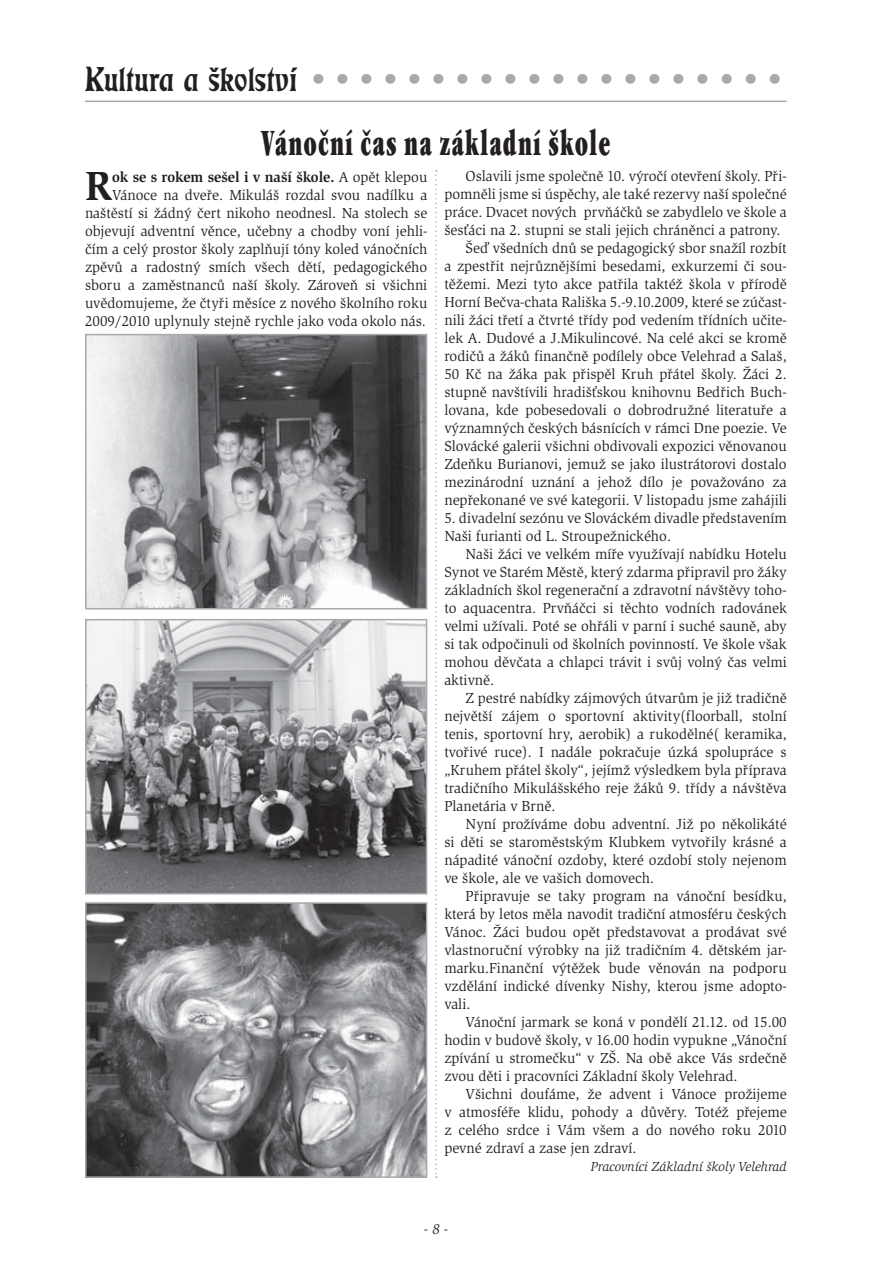
<style>
.page{position:relative;width:893px;height:1263px;background:#fff}
.page>*{position:absolute;margin:0;border:0;box-sizing:border-box;transform-origin:0 0}
.t1{font:700 42px "Slimbach Itc TCE";color:#231f20}
.t2{font:36px "Eckmann DCE";color:#a7a9ac}
.t3{font:36px "Garamond Itc TCE Ultr Cond";letter-spacing:.05em;color:#231f20;scale:.7 1}
.t4{font:15px/18px "Slimbach Itc TCE";color:#231f20;text-align:justify}
.t5{font:italic 15px "Slimbach Itc TCE";color:#231f20}
.t6{font:italic 13.5px "Slimbach Itc TCE";color:#231f20}
.s1{color:#231f20}
.s2{font-weight:700}
</style>
<div class="page">
<hr style="left:85px;top:101px;width:702px;height:1px;background:#a7a9ac">
<img style="left:88px;top:337px;width:336px;height:269px">
<div style="left:85px;top:334px;width:342px;height:275px;border:2px solid #a7a9ac"></div>
<img style="left:88px;top:622px;width:336px;height:270px">
<div style="left:85px;top:619px;width:342px;height:276px;border:2px solid #a7a9ac"></div>
<img style="left:88px;top:905px;width:336px;height:270px">
<div style="left:85px;top:902px;width:342px;height:276px;border:2px solid #a7a9ac"></div>
<svg style="left:435px;top:170px;width:2px;height:1008px"></svg>
<h2 class="t2" style="left:85px;top:65px;width:703px"><span class="s1">Kultura a školství</span> ••••••••••••••••••••</h2>
<h2 class="t3" style="left:261px;top:127px;width:500px">Vánoční čas na základní škole</h2>
<h1 class="t1" style="left:85px;top:165px;width:29px">R</h1>
<p class="t4" style="left:85px;top:168px;width:344px;text-align:right"><span class="s2">ok se s rokem sešel i v naší škole.</span> A opět klepou Vánoce na dveře. Mikuláš rozdal svou nadílku a naštěstí si žádný čert nikoho neodnesl. Na stolech se objevují adventní věnce, učebny a chodby voní jehli&shy;čím a celý prostor školy zaplňují tóny koled vánočních zpěvů a radostný smích všech dětí, pedagogického sboru a zaměstnanců naší školy. Zároveň si všichni uvědomujeme, že čtyři měsíce z nového školního roku 2009/2010 uplynuly stejně rychle jako voda okolo nás.</p>
<p class="t4" style="left:466px;top:168px;width:322px">Oslavili jsme společně 10. výročí otevření školy. Při-</p>
<p class="t4" style="left:444px;top:186px;width:344px">pomněli jsme si úspěchy, ale také rezervy naší společné</p>
<p class="t4" style="left:444px;top:204px;width:344px">práce. Dvacet nových prvňáčků se zabydlelo ve škole a</p>
<p class="t4" style="left:444px;top:222px;width:338px">šesťáci na 2. stupni se stali jejich chráněnci a patrony.</p>
<p class="t4" style="left:466px;top:240px;width:323px">Šeď všedních dnů se pedagogický sbor snažíl rozbít</p>
<p class="t4" style="left:444px;top:258px;width:344px">a zpestřit nejrůznějšími besedami, exkurzemi či sou-</p>
<p class="t4" style="left:444px;top:276px;width:344px">těžemi. Mezi tyto akce patřila taktéž škola v přírodě</p>
<p class="t4" style="left:444px;top:294px;width:344px">Horní Bečva-chata Rališka 5.-9.10.2009, které se zúčast-</p>
<p class="t4" style="left:444px;top:312px;width:344px">nili žáci třetí a čtvrté třídy pod vedením třídních učite-</p>
<p class="t4" style="left:444px;top:330px;width:344px">lek A. Dudové a J.Mikulincové. Na celé akci se kromě</p>
<p class="t4" style="left:444px;top:348px;width:344px">rodičů a žáků finančně podílely obce Velehrad a Salaš,</p>
<p class="t4" style="left:444px;top:366px;width:344px">50 Kč na žáka pak přispěl Kruh přátel školy. Žáci 2.</p>
<p class="t4" style="left:444px;top:384px;width:344px">stupně navštívili hradišťskou knihovnu Bedřich Buch-</p>
<p class="t4" style="left:444px;top:402px;width:344px">lovana, kde pobesedovali o dobrodružné literatuře a</p>
<p class="t4" style="left:444px;top:420px;width:344px">významných českých básnících v rámci Dne poezie. Ve</p>
<p class="t4" style="left:444px;top:438px;width:344px">Slovácké galerii všichni obdivovali expozici věnovanou</p>
<p class="t4" style="left:444px;top:456px;width:344px">Zdeňku Burianovi, jemuž se jako ilustrátorovi dostalo</p>
<p class="t4" style="left:444px;top:474px;width:344px">mezinárodní uznání a jehož dílo je považováno za</p>
<p class="t4" style="left:444px;top:492px;width:344px">nepřekonané ve své kategorii. V listopadu jsme zahájili</p>
<p class="t4" style="left:444px;top:510px;width:344px">5. divadelní sezónu ve Slováckém divadle představením<br>Naši furianti od L. Stroupežnického.</p>
<p class="t4" style="left:444px;top:546px;width:344px;text-indent:21px">Naši žáci ve velkém míře využívají nabídku Hotelu Synot ve Starém Městě, který zdarma připravil pro žáky základních škol regenerační a zdravotní návštěvy toho&shy;to aquacentra. Prvňáčci si těchto vodních radovánek velmi užívali. Poté se ohřáli v parní i suché sauně, aby si tak odpočinuli od školních povinností. Ve škole však mohou děvčata a chlapci trávit i svůj volný čas velmi aktivně.</p>
<p class="t4" style="left:444px;top:690px;width:344px;text-indent:21px">Z pestré nabídky zájmových útvarům je již tradičně největší zájem o sportovní aktivity(floorball, stolní tenis, sportovní hry, aerobik) a rukodělné( keramika, tvořivé ruce). I nadále pokračuje úzká spolupráce s „Kruhem přátel školy“, jejímž výsledkem byla příprava tradičního Mikulášského reje žáků 9. třídy a návštěva Planetária v Brně.</p>
<p class="t4" style="left:444px;top:816px;width:344px;text-indent:21px">Nyní prožíváme dobu adventní. Již po několikáté si děti se staroměstským Klubkem vytvořily krásné a nápadité vánoční ozdoby, které ozdobí stoly nejenom ve škole, ale ve vašich domovech.</p>
<p class="t4" style="left:444px;top:888px;width:344px;text-indent:21px">Připravuje se taky program na vánoční besídku, která by letos měla navodit tradiční atmosféru českých Vánoc. Žáci budou opět představovat a prodávat své vlastnoruční výrobky na již tradičním 4. dětském jar&shy;marku.Finanční výtěžek bude věnován na podporu vzdělání indické dívenky Nishy, kterou jsme adopto&shy;vali.</p>
<p class="t4" style="left:444px;top:1014px;width:344px;text-indent:21px">Vánoční jarmark se koná v pondělí 21.12. od 15.00 hodin v budově školy, v 16.00 hodin vypukne „Vánoční zpívání u stromečku“ v ZŠ. Na obě akce Vás srdečně zvou děti i pracovníci Základní školy Velehrad.</p>
<p class="t4" style="left:444px;top:1086px;width:344px;text-indent:21px">Všichni doufáme, že advent i Vánoce prožijeme v atmosféře klidu, pohody a důvěry. Totéž přejeme z celého srdce i Vám všem a do nového roku 2010 pevné zdraví a zase jen zdraví.</p>
<p class="t6" style="left:591px;top:1160px;width:197px">Pracovníci Základní školy Velehrad</p>
<p class="t5" style="left:424px;top:1221px;width:26px">- 8 -</p>
</div>
